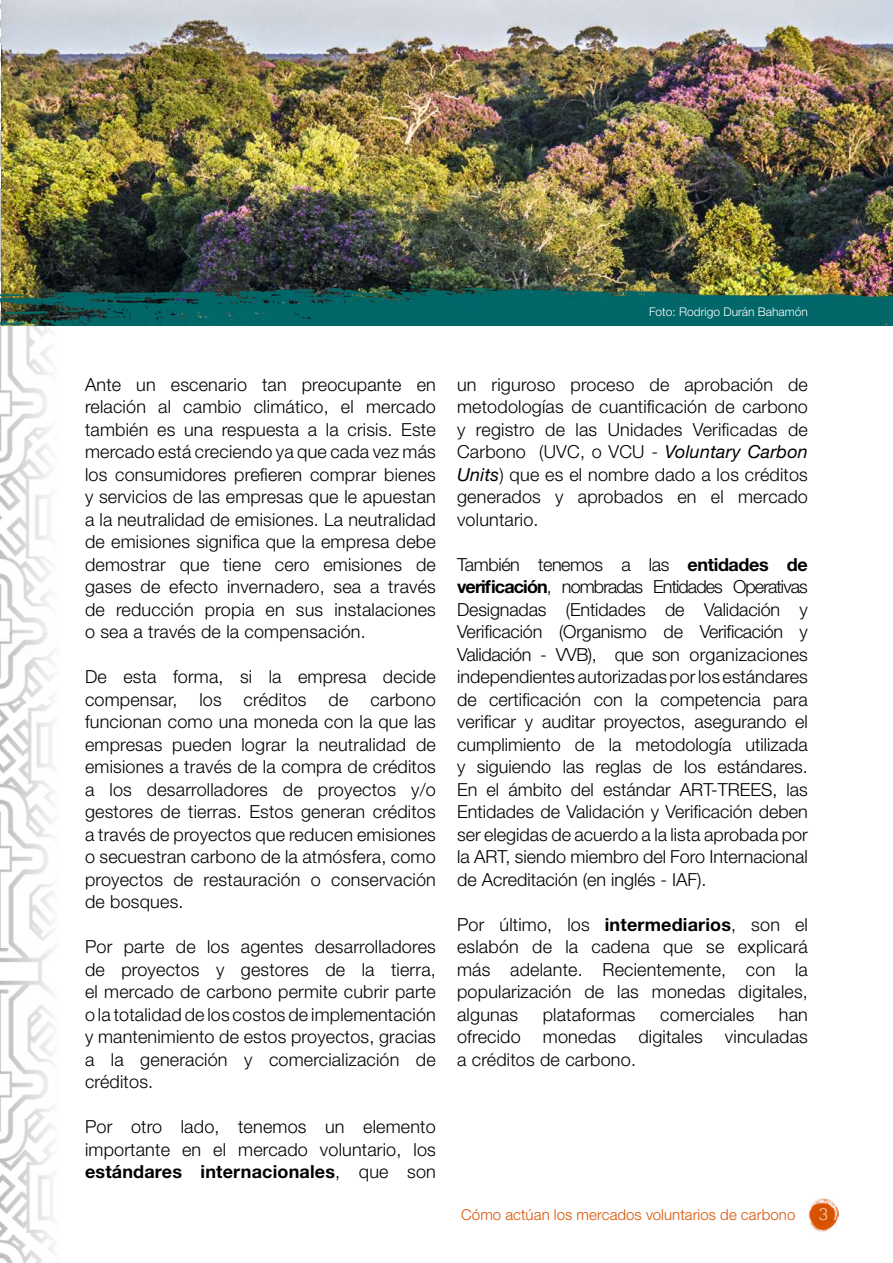
<style>
.page{position:relative;width:893px;height:1263px;background:#fff}
.page>*{position:absolute;margin:0;border:0;box-sizing:border-box;transform-origin:0 0}
.t1{font:300 18px/22.5px "Helvetica Neue LT Std";letter-spacing:.01em;color:#000;text-align:justify}
.t2{font:300 16.5px "Lato";color:#fff}
.t3{font:300 15px "Helvetica Neue LT Std";letter-spacing:.005em;color:#d85100}
.t4{font:300 12px "Helvetica Neue LT Std";color:#fff}
.s1{font-weight:700}
.s2{font-weight:400;font-style:italic}
</style>
<div class="page">
<img style="left:808px;top:1199px;width:31px;height:33px">
<img style="left:0;top:0;width:82px;height:633px">
<img style="left:0;top:633px;width:53px;height:630px">
<img style="left:2px;top:0;width:891px;height:232px">
<img style="left:0;top:232px;width:893px;height:93px">
<p class="t4" style="left:649px;top:304px;width:160px">Foto: Rodrigo Durán Bahamón</p>
<p class="t1" style="left:85px;top:373px;width:352px">Ante un escenario tan preocupante en relación al cambio climático, el mercado también es una respuesta a la crisis. Este mercado está creciendo ya que cada vez más los consumidores prefieren comprar bienes y servicios de las empresas que le apuestan a la neutralidad de emisiones. La neutralidad de emisiones significa que la empresa debe demostrar que tiene cero emisiones de gases de efecto invernadero, sea a través de reducción propia en sus instalaciones o sea a través de la compensación.</p>
<p class="t1" style="left:85px;top:665px;width:352px">De esta forma, si la empresa decide compensar, los créditos de carbono funcionan como una moneda con la que las empresas pueden lograr la neutralidad de emisiones a través de la compra de créditos a los desarrolladores de proyectos y/o gestores de tierras. Estos generan créditos a través de proyectos que reducen emisiones o secuestran carbono de la atmósfera, como proyectos de restauración o conservación de bosques.</p>
<p class="t1" style="left:85px;top:935px;width:352px">Por parte de los agentes desarrolladores de proyectos y gestores de la tierra, el mercado de carbono permite cubrir parte o la totalidad de los costos de implementación y mantenimiento de estos proyectos, gracias a la generación y comercialización de créditos.</p>
<p class="t1" style="left:85px;top:1115px;width:352px">Por otro lado, tenemos un elemento importante en el mercado voluntario, los <span class="s1">estándares internacionales</span>, que son</p>
<p class="t1" style="left:457px;top:373px;width:352px">un riguroso proceso de aprobación de metodologías de cuantificación de carbono y registro de las Unidades Verificadas de Carbono (UVC, o VCU - <span class="s2">Voluntary Carbon Units</span>) que es el nombre dado a los créditos generados y aprobados en el mercado voluntario.</p>
<p class="t1" style="left:457px;top:553px;width:352px">También tenemos a las <span class="s1">entidades de verificación</span>, nombradas Entidades Operativas Designadas (Entidades de Validación y Verificación (Organismo de Verificación y Validación - VVB), que son organizaciones independientes autorizadas por los estándares de certificación con la competencia para verificar y auditar proyectos, asegurando el cumplimiento de la metodología utilizada y siguiendo las reglas de los estándares.<br>En el ámbito del estándar ART-TREES, las Entidades de Validación y Verificación deben ser elegidas de acuerdo a la lista aprobada por la ART, siendo miembro del Foro Internacional de Acreditación (en inglés - IAF).</p>
<p class="t1" style="left:457px;top:913px;width:352px">Por último, los <span class="s1">intermediarios</span>, son el eslabón de la cadena que se explicará más adelante. Recientemente, con la popularización de las monedas digitales, algunas</p>
<p class="t1" style="left:457px;top:1003px;width:352px;text-indent:322px">han ofrecido monedas digitales vinculadas a créditos de carbono.</p>
<p class="t1" style="left:543px;top:1003px;width:94px">plataformas</p>
<p class="t1" style="left:660px;top:1003px;width:96px">comerciales</p>
<p class="t3" style="left:461px;top:1205px;width:336px">Cómo actúan los mercados voluntarios de carbono</p>
<p class="t2" style="left:819px;top:1205px;width:11px">3</p>
</div>
